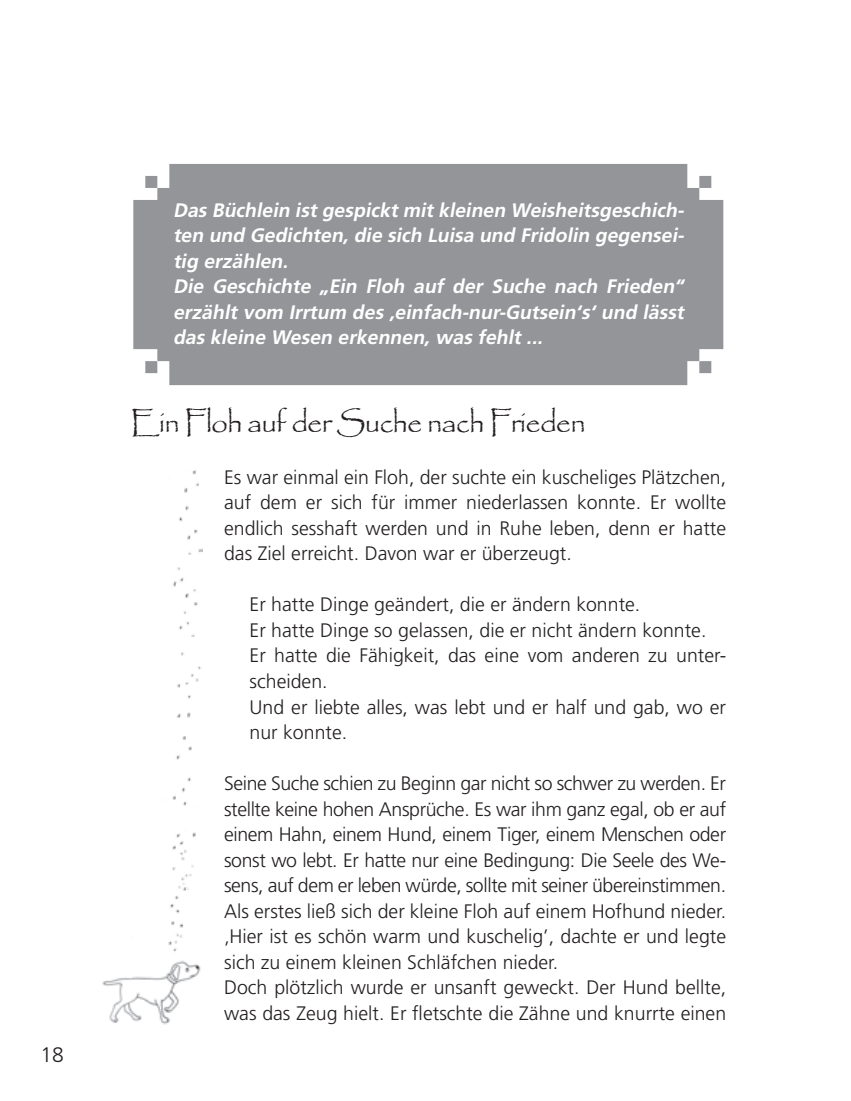
<style>
.page{position:relative;width:851px;height:1101px;background:#fff}
.page>*{position:absolute;margin:0;border:0;box-sizing:border-box;transform-origin:0 0}
.t1{font:30px "Papyrus";letter-spacing:-.03em;color:#231f20}
.t2{font:300 21px "Frutiger LT Std";color:#231f20}
.t3{font:300 19.5px/25.5px "Frutiger LT Std";letter-spacing:-.02em;color:#231f20}
.t4{font:300 19.5px/25.5px "Frutiger LT Std";color:#231f20;text-align:justify}
.t5{font:italic 700 19.5px/25.5px "Frutiger LT Std";color:#fff}
</style>
<div class="page">
<div style="left:133px;top:164px;width:590px;height:221px;background:#939598"></div>
<img style="left:102px;top:470px;width:100px;height:555px">
<p class="t2" style="left:40px;top:1043px;width:25px">18</p>
<p class="t5" style="left:173px;top:197px;width:516px">Das Büchlein ist gespickt mit kleinen Weisheitsgeschich&shy;ten und Gedichten, die sich Luisa und Fridolin gegensei&shy;tig erzählen.<br>Die Geschichte „Ein Floh auf der Suche nach Frieden“ erzählt vom Irrtum des ‚einfach-nur-Gutsein‘s‘ und lässt das kleine Wesen erkennen, was fehlt ...</p>
<h1 class="t1" style="left:130px;top:404px;width:457px">Ein Floh auf der Suche nach Frieden</h1>
<p class="t4" style="left:224px;top:464px;width:503px">Es war einmal ein Floh, der suchte ein kuscheliges Plätzchen, auf dem er sich für immer niederlassen konnte. Er wollte endlich sesshaft werden und in Ruhe leben, denn er hatte das Ziel erreicht. Davon war er überzeugt.</p>
<p class="t4" style="left:249px;top:592px;width:478px;text-align:left">Er hatte Dinge geändert, die er ändern konnte.<br>Er hatte Dinge so gelassen, die er nicht ändern konnte.<br>Er hatte die Fähigkeit, das eine vom anderen zu unter&shy;scheiden.<br>Und er liebte alles, was lebt und er half und gab, wo er nur konnte.</p>
<p class="t3" style="left:224px;top:770px;width:503px">Seine Suche schien zu Beginn gar nicht so schwer zu werden. Er stellte keine hohen Ansprüche. Es war ihm ganz egal, ob er auf einem Hahn, einem Hund, einem Tiger, einem Menschen oder sonst wo lebt. Er hatte nur eine Bedingung: Die Seele des We&shy;sens, auf dem er leben würde, sollte mit seiner übereinstimmen.<br>Als erstes ließ sich der kleine Floh auf einem Hofhund nieder. ‚Hier ist es schön warm und kuschelig’, dachte er und legte sich zu einem kleinen Schläfchen nieder.<br>Doch plötzlich wurde er unsanft geweckt. Der Hund bellte, was das Zeug hielt. Er fletschte die Zähne und knurrte einen</p>
</div>
